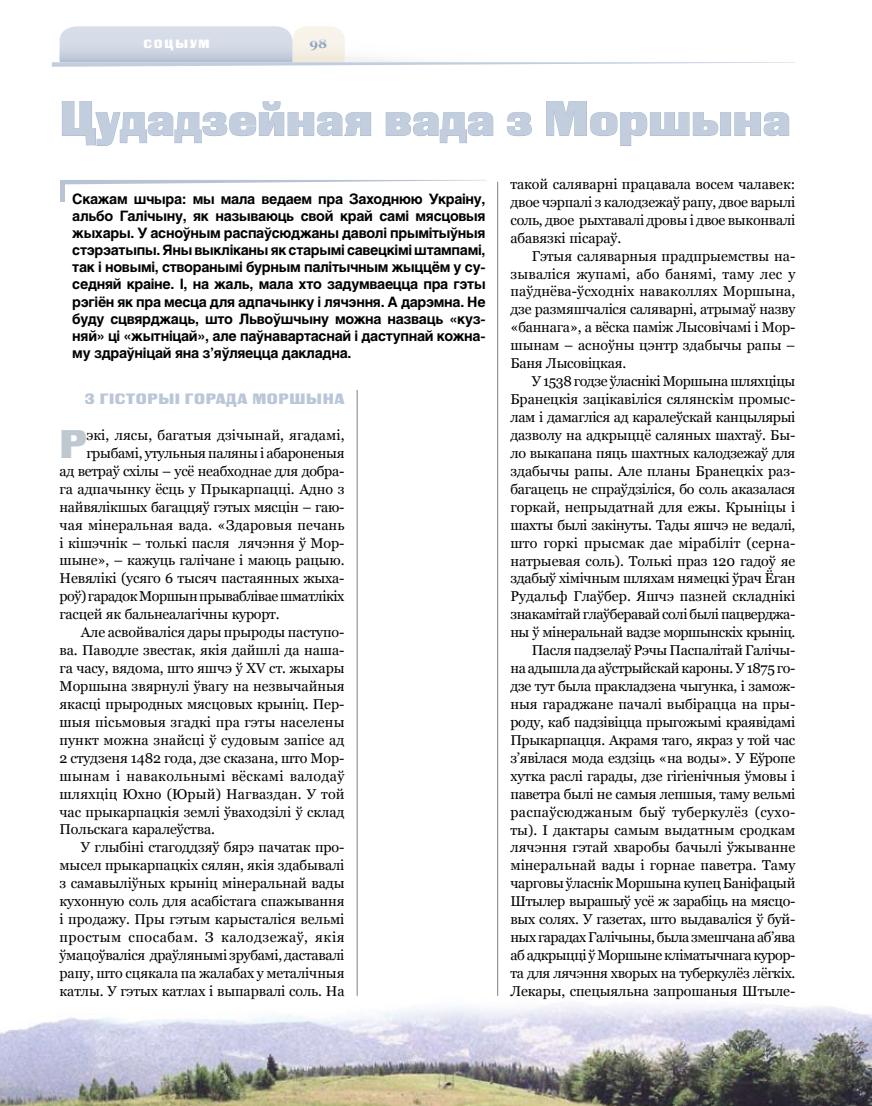
<style>
.page{position:relative;width:872px;height:1106px;background:#fff}
.page>*{position:absolute;margin:0;border:0;box-sizing:border-box;transform-origin:0 0}
.t1{font:48.3px "Black Grotesk C";color:#c2cede}
.t2{font:39.9px "Black Grotesk C";color:#bdc8cf}
.t3{font:15px "Black Grotesk C";letter-spacing:.045em;color:#bac7d9}
.t4{font:14.25px/18px "Georgia";letter-spacing:-.01em;color:#000;text-align:justify}
.t5{font:700 14.25px/17.1px "Helios";letter-spacing:-.02em;color:#000;text-align:justify}
.t6{font:14.25px "Georgia";letter-spacing:-.03em;color:#000}
.t7{font:14.25px "Georgia";letter-spacing:.025em;color:#000}
.t8{font:14.25px "Georgia";letter-spacing:.035em;color:#000}
.t9{font:14.25px "Georgia";letter-spacing:.01em;color:#000}
.t10{font:700 13.5px "Georgia";color:#8ea5c2}
.t11{font:12px "Black Grotesk C";letter-spacing:.15em;color:#fff}
</style>
<div class="page">
<svg style="left:52px;top:26px;width:743px;height:41px"></svg>
<hr style="left:497px;top:182px;width:1px;height:813px;background:#818084">
<hr style="left:357px;top:390px;width:1px;height:605px;background:#818084">
<svg style="left:62px;top:101px;width:309px;height:45px"></svg>
<svg style="left:385px;top:112px;width:108px;height:31px"></svg>
<svg style="left:507px;top:112px;width:25px;height:24px"></svg>
<svg style="left:546px;top:101px;width:243px;height:45px"></svg>
<svg style="left:65px;top:180px;width:422px;height:4px"></svg>
<hr style="left:61px;top:180px;width:4px;height:21px;background:#b9c3d3">
<img style="left:0;top:978px;width:872px;height:128px">
<p class="t11" style="left:144px;top:36px;width:66px">соцыум</p>
<p class="t10" style="left:309px;top:35px;width:20px">98</p>
<h1 class="t1" style="left:60px;top:90px;width:732px">Цудадзейная вада з Моршына</h1>
<p class="t5" style="left:72px;top:190px;width:415px">Скажам шчыра: мы мала ведаем пра Заходнюю Украіну, альбо Галічыну, як называюць свой край самі мясцовыя жыхары. У асноўным распаўсюджаны даволі прымітыўныя стэрэатыпы. Яны выкліканы як старымі савецкімі штампамі, так і новымі, створанымі бурным палітычным жыццём у су&shy;седняй краіне. І, на жаль, мала хто задумваецца пра гэты рэгіён як пра месца для адпачынку і лячэння. А дарэмна. Не буду сцвярджаць, што Львоўшчыну можна назваць «куз&shy;няй» ці «жытніцай», але паўнавартаснай і даступнай кожна&shy;му здраўніцай яна з’яўляецца дакладна.</p>
<p class="t3" style="left:85px;top:390px;width:261px">З гісторыі горада Моршына</p>
<h2 class="t2" style="left:60px;top:420px;width:26px">Р</h2>
<p class="t4" style="left:86px;top:426px;width:260px">экі, лясы, багатыя дзічынай, ягадамі,</p>
<p class="t4" style="left:86px;top:444px;width:260px">грыбамі, утульныя паляны і абароненыя</p>
<p class="t4" style="left:60px;top:462px;width:286px">ад ветраў схілы – усё неабходнае для добра-</p>
<p class="t4" style="left:60px;top:480px;width:286px">га адпачынку ёсць у Прыкарпацці. Адно з</p>
<p class="t4" style="left:60px;top:497px;width:286px">найвялікшых багаццяў гэтых мясцін – гаю-</p>
<p class="t4" style="left:60px;top:515px;width:286px">чая мінеральная вада. «Здаровыя печань</p>
<p class="t4" style="left:60px;top:533px;width:286px">і кішэчнік – толькі пасля лячэння ў Мор-</p>
<p class="t4" style="left:60px;top:551px;width:286px">шыне», – кажуць галічане і маюць рацыю.</p>
<p class="t4" style="left:60px;top:569px;width:286px">Невялікі (усяго 6 тысяч пастаянных жыха-</p>
<p class="t6" style="left:60px;top:588px;width:286px">роў) гарадок Моршын прываблівае шматлікіх</p>
<p class="t4" style="left:60px;top:605px;width:221px">гасцей як бальнеалагічны курорт.</p>
<p class="t4" style="left:81px;top:623px;width:265px">Але асвойваліся дары прыроды паступо-</p>
<p class="t4" style="left:60px;top:641px;width:286px">ва. Паводле звестак, якія дайшлі да наша-</p>
<p class="t4" style="left:60px;top:659px;width:286px">га часу, вядома, што яшчэ ў XV ст. жыхары</p>
<p class="t4" style="left:60px;top:677px;width:286px">Моршына звярнулі ўвагу на незвычайныя</p>
<p class="t4" style="left:60px;top:695px;width:286px">якасці прыродных мясцовых крыніц. Пер-</p>
<p class="t4" style="left:60px;top:713px;width:286px">шыя пісьмовыя згадкі пра гэты населены</p>
<p class="t4" style="left:60px;top:731px;width:286px">пункт можна знайсці ў судовым запісе ад</p>
<p class="t4" style="left:60px;top:748px;width:286px">2 студзеня 1482 года, дзе сказана, што Мор-</p>
<p class="t7" style="left:60px;top:767px;width:286px">шынам і навакольнымі вёскамі валодаў</p>
<p class="t9" style="left:60px;top:785px;width:286px">шляхціц Юхно (Юрый) Нагваздан. У той</p>
<p class="t4" style="left:60px;top:802px;width:286px">час прыкарпацкія землі ўваходзілі ў склад</p>
<p class="t4" style="left:60px;top:820px;width:157px">Польскага каралеўства.</p>
<p class="t4" style="left:81px;top:838px;width:265px">У глыбіні стагоддзяў бярэ пачатак про-</p>
<p class="t4" style="left:60px;top:856px;width:286px">мысел прыкарпацкіх сялян, якія здабывалі</p>
<p class="t4" style="left:60px;top:874px;width:286px">з самавыліўных крыніц мінеральнай вады</p>
<p class="t4" style="left:60px;top:892px;width:286px">кухонную соль для асабістага спажывання</p>
<p class="t4" style="left:60px;top:910px;width:286px">і продажу. Пры гэтым карысталіся вельмі</p>
<p class="t8" style="left:60px;top:929px;width:286px">простым спосабам. З калодзежаў, якія</p>
<p class="t4" style="left:60px;top:946px;width:286px">ўмацоўваліся драўлянымі зрубамі, даставалі</p>
<p class="t4" style="left:60px;top:964px;width:286px">рапу, што сцякала па жалабах у металічныя</p>
<p class="t4" style="left:60px;top:981px;width:286px">катлы. У гэтых катлах і выпарвалі соль. На</p>
<p class="t4" style="left:510px;top:175px;width:286px">такой саляварні працавала восем чалавек: двое чэрпалі з калодзежаў рапу, двое варылі соль, двое рыхтавалі дровы і двое выконвалі абавязкі пісараў.</p>
<p class="t4" style="left:510px;top:247px;width:286px;text-indent:21px">Гэтыя саляварныя прадпрыемствы на&shy;зываліся жупамі, або банямі, таму лес у паўднёва-ўсходніх наваколлях Моршына, дзе размяшчаліся саляварні, атрымаў назву «баннага», а вёска паміж Лысовічамі і Мор&shy;шынам – асноўны цэнтр здабычы рапы – Баня Лысовіцкая.</p>
<p class="t4" style="left:510px;top:372px;width:286px;text-align:right">У 1538 годзе ўласнікі Моршына шляхціцы Бранецкія зацікавіліся сялянскім промыс&shy;лам і дамагліся ад каралеўскай канцылярыі дазволу на адкрыццё саляных шахтаў. Бы&shy;ло выкапана пяць шахтных калодзежаў для здабычы рапы. Але планы Бранецкіх раз&shy;багацець не спраўдзіліся, бо соль аказалася горкай, непрыдатнай для ежы. Крыніцы і шахты былі закінуты. Тады яшчэ не ведалі, што горкі прысмак дае мірабіліт (серна&shy;натрыевая соль). Толькі праз 120 гадоў яе здабыў хімічным шляхам нямецкі ўрач Ёган Рудальф Глаўбер. Яшчэ пазней складнікі знакамітай глаўберавай солі былі пацверджа&shy;ны ў мінеральнай вадзе моршынскіх крыніц.<br>Пасля падзелаў Рэчы Паспалітай Галічы-<br>на адышла да аўстрыйскай кароны. У 1875 го&shy;дзе тут была пракладзена чыгунка, і замож&shy;ныя гараджане пачалі выбірацца на пры&shy;роду, каб падзівіцца прыгожымі краявідамі Прыкарпацця. Акрамя таго, якраз у той час з’явілася мода ездзіць «на воды». У Еўропе хутка раслі гарады, дзе гігіенічныя ўмовы і паветра былі не самыя лепшыя, таму вельмі распаўсюджаным быў туберкулёз (сухо&shy;ты). І дактары самым выдатным сродкам лячэння гэтай хваробы бачылі ўжыванне мінеральнай вады і горнае паветра. Таму чарговы ўласнік Моршына купец Баніфацый Штылер вырашыў усё ж зарабіць на мясцо&shy;вых солях. У газетах, што выдаваліся ў буй&shy;ных гарадах Галічыны, была змешчана аб’ява аб адкрыцці ў Моршыне кліматычнага курор&shy;та для лячэння хворых на туберкулёз лёгкіх.<br>Лекары, спецыяльна запрошаныя Штыле-</p>
</div>
